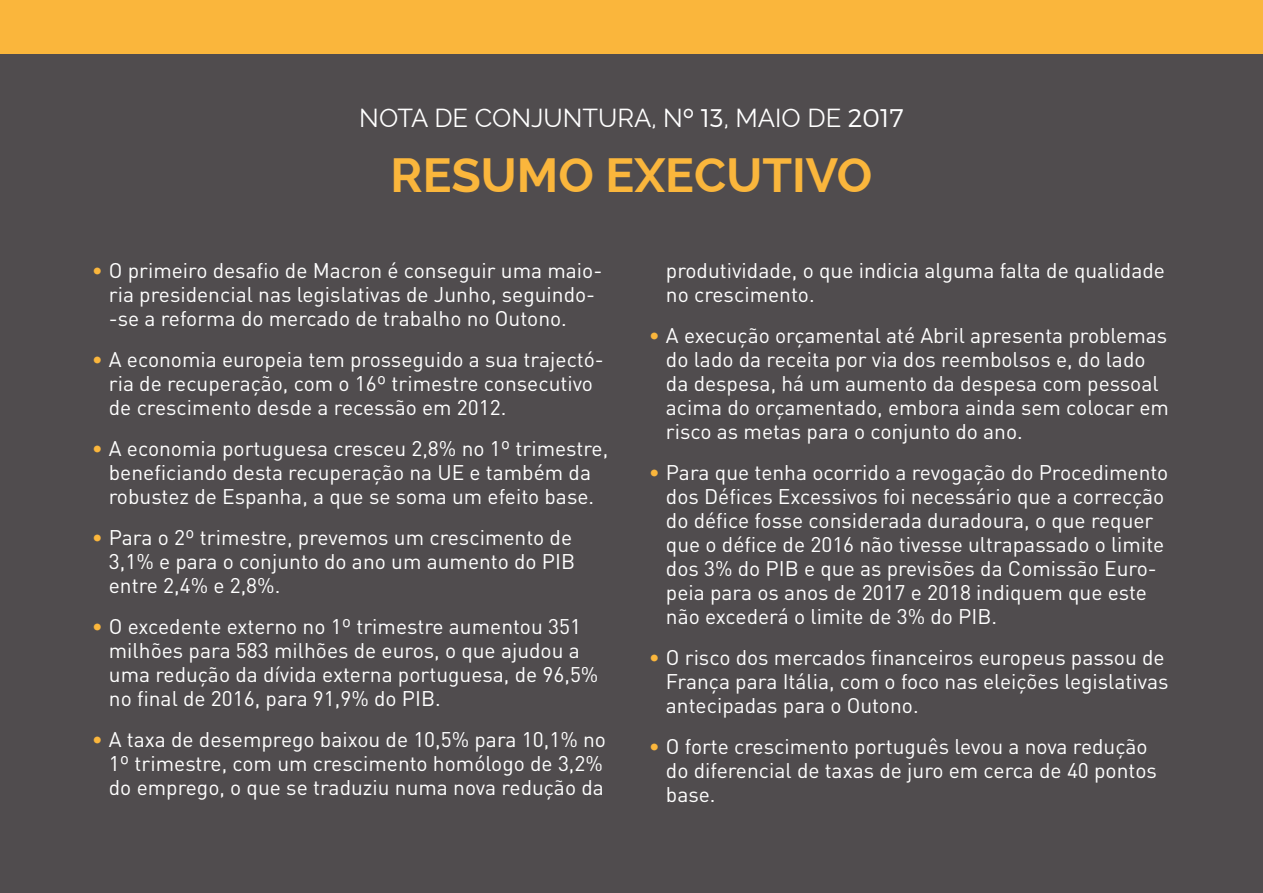
<style>
.page{position:relative;width:1263px;height:893px;background:#fff}
.page>*{position:absolute;margin:0;border:0;box-sizing:border-box;transform-origin:0 0}
.t1{font:700 48px "Raleway";color:#fab63c}
.t2{font:25.5px "Raleway";color:#fff}
.t3{font:21px/24px "DIN Pro";color:#fff}
.s1{font-family:"Montserrat";font-weight:300}
.s2{color:#fab63c}
</style>
<div class="page">
<div style="left:0;top:0;width:1263px;height:54px;background:#fab63c"></div>
<div style="left:2px;top:56px;width:1259px;height:835px;background:#504c4e"></div>
<p class="t2" style="left:359px;top:103px;width:546px">NOTA DE CONJUNTURA, Nº <span class="s1">13</span>, MAIO DE <span class="s1">2017</span></p>
<h1 class="t1" style="left:390px;top:147px;width:483px">RESUMO EXECUTIVO</h1>
<p class="t3" style="left:109px;top:257px;width:495px;text-indent:-17px"><span class="s2">•</span> O primeiro desafio de Macron é conseguir uma maio&shy;ria presidencial nas legislativas de Junho, seguindo--se a reforma do mercado de trabalho no Outono.</p>
<p class="t3" style="left:109px;top:346px;width:496px;text-indent:-17px"><span class="s2">•</span> A economia europeia tem prosseguido a sua trajectó&shy;ria de recuperação, com o 16º trimestre consecutivo de crescimento desde a recessão em 2012.</p>
<p class="t3" style="left:92px;top:435px;width:518px;text-align:center"><span class="s2">•</span> A economia portuguesa cresceu 2,8% no 1º trimestre, beneficiando desta recuperação na UE e também da robustez de Espanha, a que se soma um efeito base.</p>
<p class="t3" style="left:109px;top:524px;width:468px;text-indent:-17px"><span class="s2">•</span> Para o 2º trimestre, prevemos um crescimento de<br>3,1% e para o conjunto do ano um aumento do PIB entre 2,4% e 2,8%.</p>
<p class="t3" style="left:109px;top:613px;width:491px;text-indent:-17px"><span class="s2">•</span> O excedente externo no 1º trimestre aumentou 351 milhões para 583 milhões de euros, o que ajudou a uma redução da dívida externa portuguesa, de 96,5% no final de 2016, para 91,9% do PIB.</p>
<p class="t3" style="left:109px;top:726px;width:499px;text-indent:-17px"><span class="s2">•</span> A taxa de desemprego baixou de 10,5% para 10,1% no<br>1º trimestre, com um crescimento homólogo de 3,2% do emprego, o que se traduziu numa nova redução da</p>
<p class="t3" style="left:666px;top:257px;width:500px">produtividade, o que indicia alguma falta de qualidade no crescimento.</p>
<p class="t3" style="left:666px;top:322px;width:505px;text-indent:-17px"><span class="s2">•</span> A execução orçamental até Abril apresenta problemas do lado da receita por via dos reembolsos e, do lado da despesa, há um aumento da despesa com pessoal acima do orçamentado, embora ainda sem colocar em risco as metas para o conjunto do ano.</p>
<p class="t3" style="left:666px;top:459px;width:504px;text-indent:-17px"><span class="s2">•</span> Para que tenha ocorrido a revogação do Procedimento dos Défices Excessivos foi necessário que a correcção do défice fosse considerada duradoura, o que requer que o défice de 2016 não tivesse ultrapassado o limite dos 3% do PIB e que as previsões da Comissão Euro&shy;peia para os anos de 2017 e 2018 indiquem que este não excederá o limite de 3% do PIB.</p>
<p class="t3" style="left:666px;top:644px;width:504px;text-indent:-17px"><span class="s2">•</span> O risco dos mercados financeiros europeus passou de<br>França para Itália, com o foco nas eleições legislativas antecipadas para o Outono.</p>
<p class="t3" style="left:666px;top:733px;width:492px;text-indent:-17px"><span class="s2">•</span> O forte crescimento português levou a nova redução do diferencial de taxas de juro em cerca de 40 pontos base.</p>
</div>
